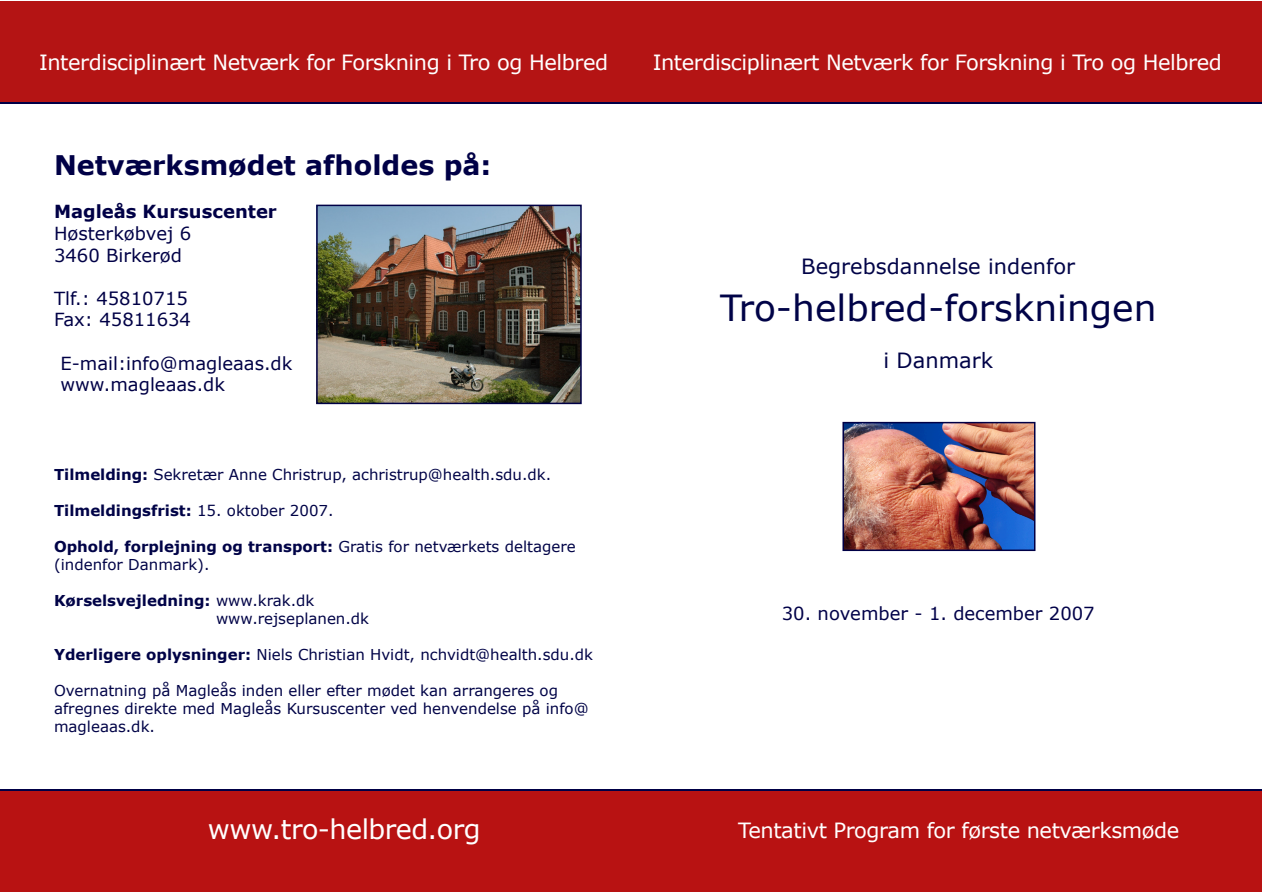
<style>
.page{position:relative;width:1263px;height:893px;background:#fff}
.page>*{position:absolute;margin:0;border:0;box-sizing:border-box;transform-origin:0 0}
.t1{font:36px "Verdana";color:#000347}
.t2{font:700 27px "Verdana";color:#000046}
.t3{font:27px "Verdana";letter-spacing:-.02em;color:#fff}
.t4{font:21px "Verdana";letter-spacing:-.02em;color:#fff}
.t5{font:21px "Verdana";color:#000347}
.t6{font:18px "Verdana";color:#000046}
.t7{font:18px "Verdana";color:#000048}
.t8{font:700 18px "Verdana";color:#000046}
.t9{font:15px/18px "Verdana";color:#000347}
.t10{font:700 15px "Verdana";color:#000347}
.s1{font-weight:700}
.s2{font-weight:400}
</style>
<div class="page">
<svg style="left:0;top:789px;width:1261px;height:9px;background:#3d0634"></svg>
<svg style="left:1px;top:101px;width:1261px;height:3px;background:#3c0635"></svg>
<div style="left:1px;top:792px;width:1261px;height:100px;background:#b81212"></div>
<div style="left:1px;top:1px;width:1261px;height:100px;background:#b41414"></div>
<img style="left:319px;top:208px;width:260px;height:193px">
<div style="left:316px;top:205px;width:266px;height:199px;border:2px solid #000046"></div>
<img style="left:845px;top:425px;width:187px;height:123px">
<div style="left:842px;top:422px;width:193px;height:129px;border:2px solid #000046"></div>
<p class="t4" style="left:39px;top:49px;width:571px">Interdisciplinært Netværk for Forskning i Tro og Helbred</p>
<p class="t2" style="left:54px;top:148px;width:439px">Netværksmødet afholdes på:</p>
<p class="t8" style="left:54px;top:200px;width:224px">Magleås Kursuscenter</p>
<p class="t6" style="left:54px;top:222px;width:139px">Høsterkøbvej 6</p>
<p class="t6" style="left:54px;top:244px;width:130px">3460 Birkerød</p>
<p class="t6" style="left:54px;top:287px;width:135px">Tlf.: 45810715</p>
<p class="t6" style="left:54px;top:308px;width:139px">Fax: 45811634</p>
<p class="t6" style="left:60px;top:352px;width:234px">E-mail:info@magleaas.dk</p>
<p class="t6" style="left:60px;top:373px;width:166px">www.magleaas.dk</p>
<p class="t9" style="left:54px;top:465px;width:499px"><span class="s1">Tilmelding:</span> Sekretær Anne Christrup, achristrup@health.sdu.dk.</p>
<p class="t10" style="left:54px;top:500px;width:281px">Tilmeldingsfrist: <span class="s2">15. oktober 2007.</span></p>
<p class="t9" style="left:54px;top:537px;width:523px"><span class="s1">Ophold, forplejning og transport:</span> Gratis for netværkets deltagere (indenfor Danmark).</p>
<p class="t10" style="left:54px;top:590px;width:262px">Kørselsvejledning: <span class="s2">www.krak.dk</span></p>
<p class="t9" style="left:216px;top:609px;width:155px">www.rejseplanen.dk</p>
<p class="t9" style="left:54px;top:645px;width:540px"><span class="s1">Yderligere oplysninger:</span> Niels Christian Hvidt, nchvidt@health.sdu.dk</p>
<p class="t9" style="left:54px;top:681px;width:536px">Overnatning på Magleås inden eller efter mødet kan arrangeres og afregnes direkte med Magleås Kursuscenter ved henvendelse på info@ magleaas.dk.</p>
<p class="t3" style="left:208px;top:812px;width:274px">www.tro-helbred.org</p>
<p class="t4" style="left:653px;top:49px;width:571px">Interdisciplinært Netværk for Forskning i Tro og Helbred</p>
<p class="t5" style="left:801px;top:253px;width:275px">Begrebsdannelse indenfor</p>
<p class="t1" style="left:720px;top:285px;width:438px">Tro-helbred-forskningen</p>
<p class="t5" style="left:883px;top:347px;width:111px">i Danmark</p>
<p class="t7" style="left:782px;top:602px;width:314px">30. november - 1. december 2007</p>
<p class="t4" style="left:738px;top:817px;width:443px">Tentativt Program for første netværksmøde</p>
</div>
